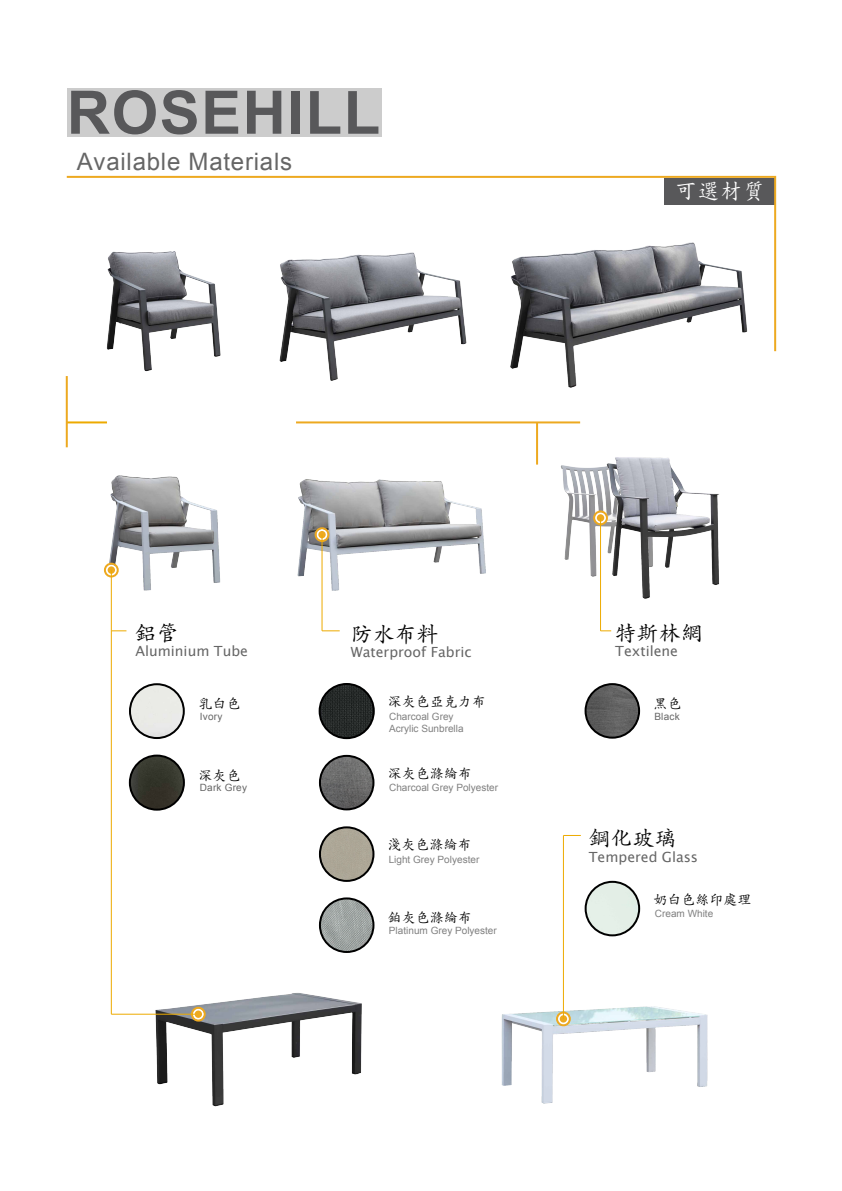
<style>
.page{position:relative;width:842px;height:1191px;background:#fff}
.page>*{position:absolute;margin:0;border:0;box-sizing:border-box;transform-origin:0 0}
.t1{font:700 60px "Arial";letter-spacing:.025em;color:#58585a}
.t2{font:24px "Arial";letter-spacing:.03em;color:#666}
.t3{font:500 22px "T Zen Kai";color:#000}
.t4{font:500 22px "T Zen Kai";color:#fff}
.t5{font:14px "Lucida Sans Unicode";color:#666}
.t6{font:500 14px "T Zen Kai";color:#000}
.t7{font:500 14px "T Zen Kai";letter-spacing:.02em;color:#010101}
.t8{font:10px/12px "Arial";color:#808080}
.t9{font:10px "Arial";letter-spacing:.02em;color:#666}
</style>
<div class="page">
<img style="left:510px;top:353px;width:67px;height:35px">
<img style="left:536px;top:447px;width:31px;height:113px">
<div style="left:67px;top:88px;width:315px;height:48px;background:#ccc"></div>
<svg style="left:66px;top:175px;width:711px;height:178px"></svg>
<hr style="left:296px;top:421px;width:284px;height:2px;background:#eda920">
<hr style="left:67px;top:421px;width:40px;height:2px;background:#edaa00">
<hr style="left:536px;top:422px;width:2px;height:42px;background:#eda920">
<hr style="left:66px;top:376px;width:2px;height:71px;background:#eda920">
<img style="left:567px;top:457px;width:152px;height:151px">
<img style="left:274px;top:224px;width:197px;height:157px">
<img style="left:87px;top:242px;width:156px;height:130px">
<img style="left:141px;top:921px;width:234px;height:186px">
<img style="left:501px;top:934px;width:207px;height:170px">
<img style="left:103px;top:475px;width:118px;height:128px">
<img style="left:296px;top:423px;width:207px;height:197px">
<img style="left:130px;top:755px;width:54px;height:54px;border-radius:27px">
<div style="left:129px;top:754px;width:56px;height:56px;border:2px solid #000;border-radius:50%"></div>
<img style="left:130px;top:684px;width:54px;height:54px;border-radius:27px">
<div style="left:129px;top:683px;width:56px;height:56px;border:2px solid #000;border-radius:50%"></div>
<img style="left:320px;top:684px;width:54px;height:54px;border-radius:27px">
<div style="left:319px;top:683px;width:56px;height:56px;border:2px solid #000;border-radius:50%"></div>
<img style="left:585px;top:684px;width:54px;height:53px;border-radius:27px">
<div style="left:584px;top:683px;width:56px;height:55px;border:2px solid #000;border-radius:50%"></div>
<div style="left:586px;top:882px;width:53px;height:53px;background:#e3eee6;border-radius:27px"></div>
<div style="left:585px;top:881px;width:55px;height:55px;border:2px solid #000;border-radius:50%"></div>
<img style="left:320px;top:756px;width:53px;height:53px;border-radius:27px">
<div style="left:319px;top:755px;width:55px;height:55px;border:2px solid #000;border-radius:50%"></div>
<img style="left:320px;top:827px;width:53px;height:54px;border-radius:27px">
<div style="left:319px;top:826px;width:55px;height:56px;border:2px solid #000;border-radius:50%"></div>
<img style="left:320px;top:898px;width:53px;height:54px;border-radius:27px">
<div style="left:319px;top:897px;width:55px;height:56px;border:2px solid #000;border-radius:50%"></div>
<div style="left:107px;top:565px;width:9px;height:10px;background:#eda920;border-radius:50%"></div>
<div style="left:106px;top:564px;width:11px;height:12px;border:2px solid #fff;border-radius:50%"></div>
<div style="left:104px;top:562px;width:15px;height:15px;border:2px solid #eda920;border-radius:50%"></div>
<div style="left:194px;top:1009px;width:9px;height:10px;background:#eda920;border-radius:50%"></div>
<div style="left:193px;top:1008px;width:11px;height:12px;border:2px solid #fff;border-radius:50%"></div>
<div style="left:191px;top:1006px;width:15px;height:15px;border:2px solid #eda920;border-radius:50%"></div>
<hr style="left:111px;top:570px;width:1px;height:61px;background:#edaa00">
<div style="left:317px;top:530px;width:10px;height:9px;background:#eda920;border-radius:50%"></div>
<div style="left:316px;top:529px;width:12px;height:11px;border:2px solid #fff;border-radius:50%"></div>
<div style="left:315px;top:527px;width:14px;height:15px;border:2px solid #eda920;border-radius:50%"></div>
<div style="left:596px;top:513px;width:9px;height:9px;background:#eda920;border-radius:50%"></div>
<div style="left:595px;top:512px;width:11px;height:11px;border:2px solid #fff;border-radius:50%"></div>
<div style="left:593px;top:510px;width:15px;height:15px;border:2px solid #eda920;border-radius:50%"></div>
<div style="left:559px;top:1014px;width:9px;height:9px;background:#eda920;border-radius:50%"></div>
<div style="left:558px;top:1013px;width:11px;height:11px;border:2px solid #fff;border-radius:50%"></div>
<div style="left:556px;top:1011px;width:15px;height:15px;border:2px solid #eda920;border-radius:50%"></div>
<hr style="left:321px;top:534px;width:1px;height:97px;background:#edaa00">
<svg style="left:111px;top:630px;width:15px;height:1px"></svg>
<svg style="left:322px;top:630px;width:18px;height:1px"></svg>
<hr style="left:600px;top:518px;width:1px;height:113px;background:#edaa00">
<hr style="left:563px;top:835px;width:1px;height:184px;background:#edaa00">
<svg style="left:563px;top:835px;width:18px;height:1px"></svg>
<hr style="left:111px;top:631px;width:1px;height:383px;background:#edaa00">
<hr style="left:111px;top:1013px;width:84px;height:1px;background:#edaa00">
<h1 class="t1" style="left:67px;top:73px;width:315px">ROSEHILL</h1>
<h2 class="t2" style="left:77px;top:146px;width:217px">Available Materials</h2>
<h3 class="t4" style="left:675px;top:180px;width:92px">可选材质</h3>
<h3 class="t3" style="left:135px;top:622px;width:45px">铝管</h3>
<h3 class="t5" style="left:135px;top:640px;width:114px">Aluminium Tube</h3>
<h3 class="t7" style="left:198px;top:696px;width:44px">乳白色</h3>
<p class="t9" style="left:200px;top:709px;width:24px">Ivory</p>
<h3 class="t7" style="left:198px;top:768px;width:44px">深灰色</h3>
<p class="t9" style="left:200px;top:781px;width:49px">Dark Grey</p>
<h3 class="t3" style="left:350px;top:623px;width:89px">防水布料</h3>
<h3 class="t5" style="left:351px;top:641px;width:122px">Waterproof Fabric</h3>
<h3 class="t3" style="left:615px;top:622px;width:89px">特斯林网</h3>
<h3 class="t5" style="left:615px;top:640px;width:64px">Textilene</h3>
<h3 class="t6" style="left:388px;top:694px;width:99px">深灰色亚克力布</h3>
<h3 class="t7" style="left:653px;top:697px;width:30px">黑色</h3>
<p class="t8" style="left:389px;top:710px;width:76px">Charcoal Grey<br>Acrylic Sunbrella</p>
<h3 class="t6" style="left:388px;top:766px;width:85px">深灰色涤纶布</h3>
<p class="t8" style="left:389px;top:782px;width:110px">Charcoal Grey Polyester</p>
<p class="t9" style="left:654px;top:709px;width:27px">Black</p>
<h3 class="t6" style="left:388px;top:838px;width:85px">浅灰色涤纶布</h3>
<p class="t8" style="left:389px;top:853px;width:92px">Light Grey Polyester</p>
<h3 class="t6" style="left:388px;top:911px;width:85px">铂灰色涤纶布</h3>
<p class="t8" style="left:389px;top:925px;width:109px">Platinum Grey Polyester</p>
<h3 class="t3" style="left:588px;top:827px;width:89px">钢化玻璃</h3>
<h3 class="t5" style="left:589px;top:845px;width:111px">Tempered Glass</h3>
<h3 class="t6" style="left:653px;top:892px;width:99px">奶白色丝印处理</h3>
<p class="t8" style="left:655px;top:907px;width:60px">Cream White</p>
</div>
